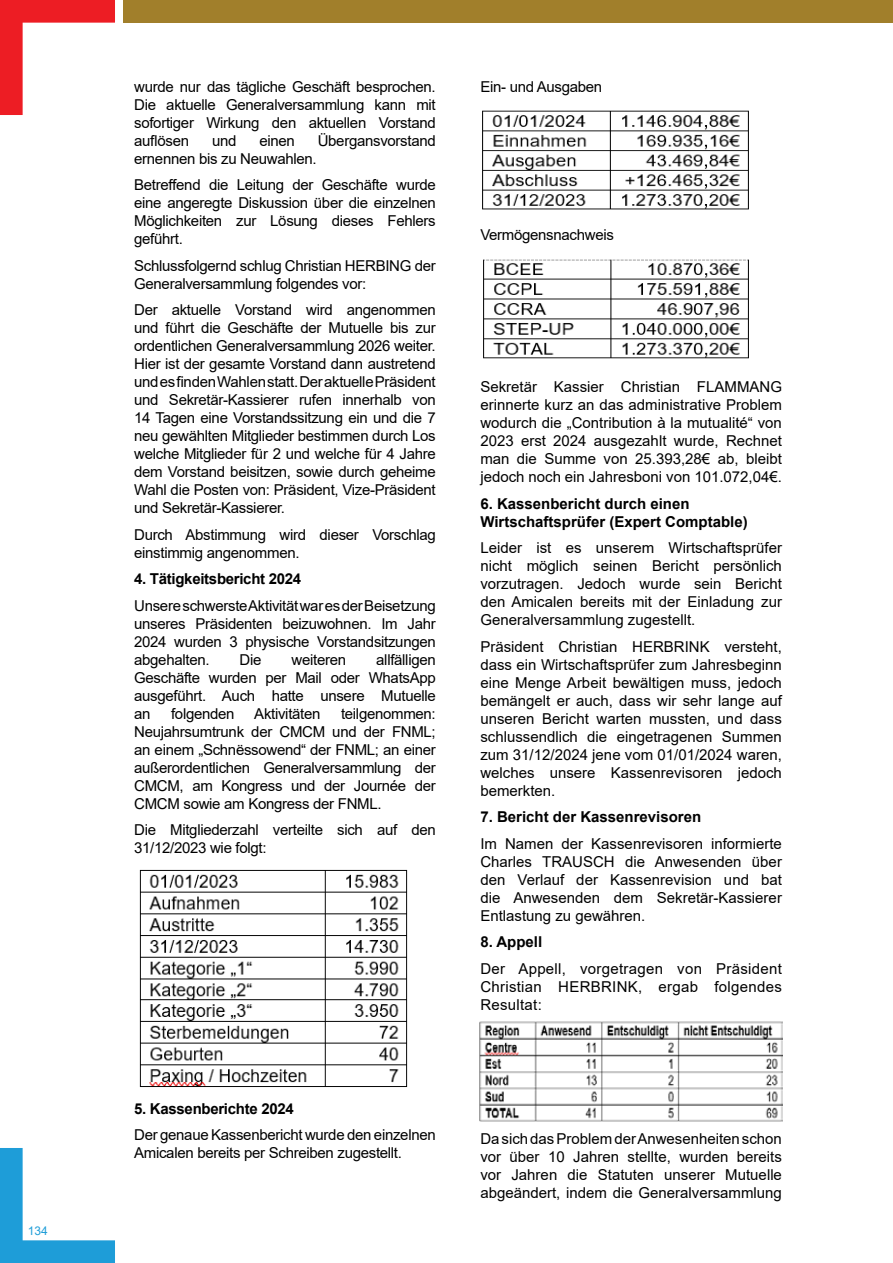
<style>
.page{position:relative;width:893px;height:1263px;background:#fff}
.page>*{position:absolute;margin:0;border:0;box-sizing:border-box;transform-origin:0 0}
.t1{font:15px/18px "Arial";letter-spacing:-.02em;color:#000;text-align:justify}
.t2{font:700 15px/18px "Arial";color:#000}
.t3{font:700 15px "Arial";letter-spacing:-.02em;color:#000}
.t4{font:12px "Arial";color:#1e9dd8}
</style>
<div class="page">
<div style="left:123px;top:0;width:770px;height:23px;background:#a17f2b"></div>
<svg style="left:0;top:1148px;width:115px;height:115px"></svg>
<svg style="left:0;top:0;width:115px;height:115px"></svg>
<img style="left:139px;top:869px;width:269px;height:218px">
<img style="left:482px;top:110px;width:267px;height:100px">
<img style="left:483px;top:259px;width:266px;height:100px">
<img style="left:479px;top:1021px;width:303px;height:101px">
<p class="t4" style="left:28px;top:1222px;width:22px">134</p>
<p class="t1" style="left:134px;top:77px;width:303px">wurde nur das tägliche Geschäft besprochen.<br>Die aktuelle Generalversammlung kann mit sofortiger Wirkung den aktuellen Vorstand auflösen</p>
<p class="t1" style="left:212px;top:131px;width:26px">und</p>
<p class="t1" style="left:259px;top:131px;width:37px">einen</p>
<p class="t1" style="left:318px;top:131px;width:120px">Übergansvorstand</p>
<p class="t1" style="left:134px;top:145px;width:303px;line-height:26.5px">ernennen bis zu Neuwahlen.<br>Betreffend die Leitung der Geschäfte wurde</p>
<p class="t1" style="left:134px;top:194px;width:303px">eine angeregte Diskussion über die einzelnen Möglichkeiten zur Lösung dieses Fehlers geführt.</p>
<p class="t1" style="left:134px;top:256px;width:303px">Schlussfolgernd schlug Christian HERBING der<br>Generalversammlung folgendes vor:</p>
<p class="t1" style="left:134px;top:301px;width:303px">Der aktuelle Vorstand wird angenommen und führt die Geschäfte der Mutuelle bis zur ordentlichen Generalversammlung 2026 weiter.<br>Hier ist der gesamte Vorstand dann austretend und es finden Wahlen statt. Der aktuelle Präsident und Sekretär-Kassierer rufen innerhalb von 14 Tagen eine Vorstandssitzung ein und die 7 neu gewählten Mitglieder bestimmen durch Los welche Mitglieder für 2 und welche für 4 Jahre dem Vorstand beisitzen, sowie durch geheime Wahl die Posten von: Präsident, Vize-Präsident und Sekretär-Kassierer.</p>
<p class="t1" style="left:134px;top:525px;width:303px">Durch Abstimmung wird dieser Vorschlag einstimmig angenommen.</p>
<p class="t3" style="left:134px;top:568px;width:169px">4. Tätigkeitsbericht 2024</p>
<p class="t1" style="left:134px;top:596px;width:303px">Unsere schwerste Aktivität war es der Beisetzung unseres Präsidenten beizuwohnen. Im Jahr 2024 wurden 3 physische Vorstandsitzungen abgehalten.</p>
<p class="t1" style="left:134px;top:650px;width:303px;text-indent:242px">allfälligen Geschäfte wurden per Mail oder WhatsApp ausgeführt. Auch hatte unsere Mutuelle an</p>
<p class="t1" style="left:240px;top:650px;width:23px">Die</p>
<p class="t1" style="left:292px;top:650px;width:56px">weiteren</p>
<p class="t1" style="left:171px;top:704px;width:65px">folgenden</p>
<p class="t1" style="left:254px;top:704px;width:68px">Aktivitäten</p>
<p class="t1" style="left:134px;top:704px;width:303px;text-indent:207px">teilgenommen:<br>Neujahrsumtrunk der CMCM und der FNML; an einem „Schnëssowend“ der FNML; an einer außerordentlichen Generalversammlung der CMCM, am Kongress und der Journée der CMCM sowie am Kongress der FNML.</p>
<p class="t1" style="left:134px;top:821px;width:303px">Die Mitgliederzahl verteilte sich auf den<br>31/12/2023 wie folgt:</p>
<p class="t3" style="left:134px;top:1098px;width:161px">5. Kassenberichte 2024</p>
<p class="t1" style="left:134px;top:1126px;width:303px">Der genaue Kassenbericht wurde den einzelnen<br>Amicalen bereits per Schreiben zugestellt.</p>
<p class="t1" style="left:480px;top:78px;width:123px">Ein- und Ausgaben</p>
<p class="t1" style="left:480px;top:225px;width:135px">Vermögensnachweis</p>
<p class="t1" style="left:480px;top:378px;width:303px">Sekretär Kassier Christian FLAMMANG erinnerte kurz an das administrative Problem wodurch die „Contribution à la mutualité“ von 2023 erst 2024 ausgezahlt wurde, Rechnet man die Summe von 25.393,28€ ab, bleibt jedoch noch ein Jahresboni von 101.072,04€.</p>
<p class="t2" style="left:480px;top:494px;width:269px">6. Kassenbericht durch einen<br>Wirtschaftsprüfer (Expert Comptable)</p>
<p class="t1" style="left:480px;top:539px;width:303px">Leider ist es unserem Wirtschaftsprüfer nicht möglich seinen Bericht persönlich vorzutragen. Jedoch wurde sein Bericht den Amicalen bereits mit der Einladung zur Generalversammlung zugestellt.</p>
<p class="t1" style="left:480px;top:637px;width:303px">Präsident Christian HERBRINK versteht, dass ein Wirtschaftsprüfer zum Jahresbeginn eine Menge Arbeit bewältigen muss, jedoch bemängelt er auch, dass wir sehr lange auf unseren Bericht warten mussten, und dass schlussendlich die eingetragenen Summen zum 31/12/2024 jene vom 01/01/2024 waren, welches unsere Kassenrevisoren jedoch bemerkten.</p>
<p class="t2" style="left:480px;top:808px;width:222px">7. Bericht der Kassenrevisoren</p>
<p class="t1" style="left:480px;top:834px;width:303px">Im Namen der Kassenrevisoren informierte Charles TRAUSCH die Anwesenden über den Verlauf der Kassenrevision und bat die Anwesenden dem Sekretär-Kassierer Entlastung zu gewähren.</p>
<p class="t2" style="left:480px;top:933px;width:63px">8. Appell</p>
<p class="t1" style="left:480px;top:959px;width:303px">Der Appell, vorgetragen von Präsident Christian HERBRINK, ergab folgendes Resultat:</p>
<p class="t1" style="left:480px;top:1130px;width:303px">Da sich das Problem der Anwesenheiten schon vor über 10 Jahren stellte, wurden bereits vor Jahren die Statuten unserer Mutuelle abgeändert, indem die Generalversammlung</p>
</div>
